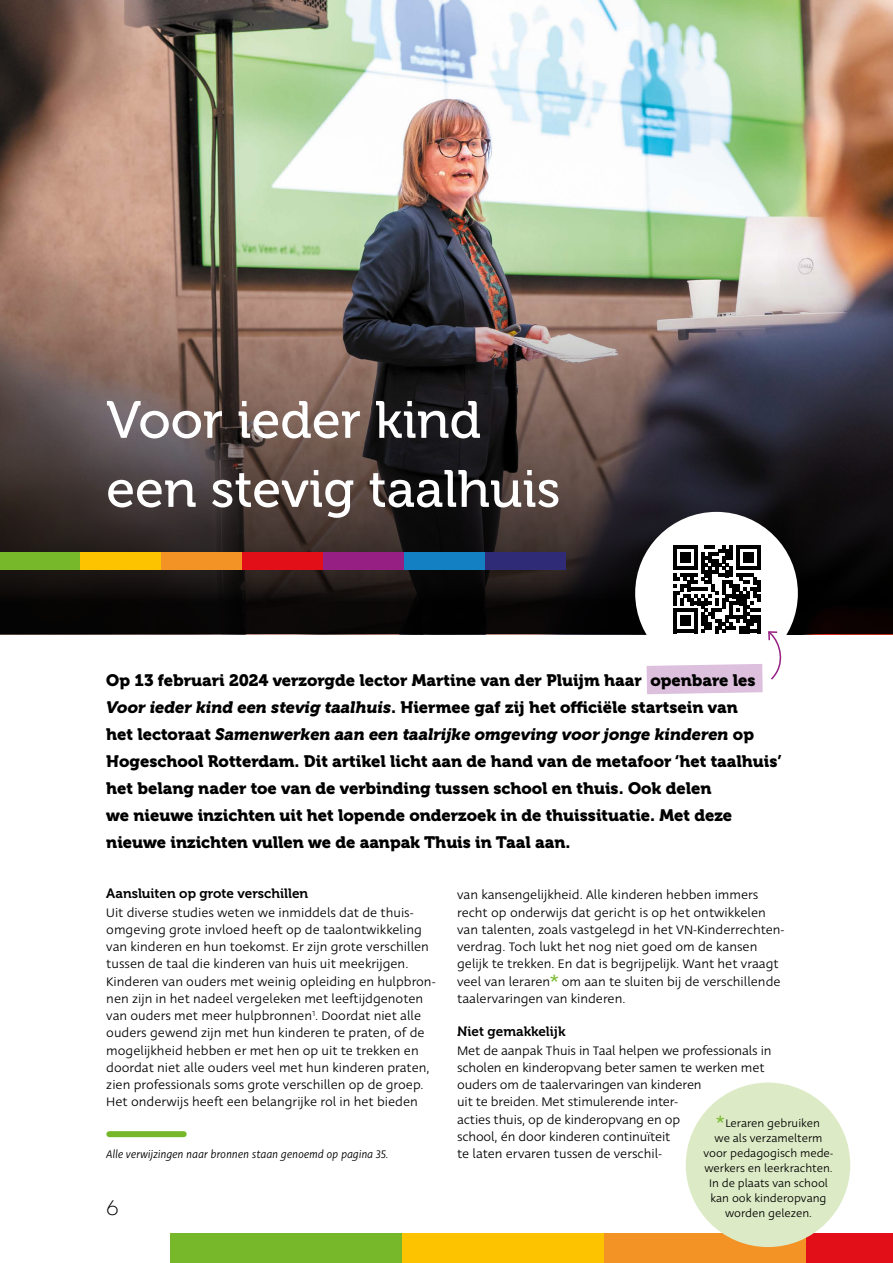
<style>
.page{position:relative;width:893px;height:1263px;background:#fff}
.page>*{position:absolute;margin:0;border:0;box-sizing:border-box;transform-origin:0 0}
.t1{font:52.2px/69px "Museo 500";color:#fff}
.t2{font:200 21px "Museo Moderno";color:#000}
.t3{font:16.5px/27px "Museo 900";color:#000}
.t4{font:13.5px/17.2px "Deva Ideal";color:#000}
.t5{font:13.5px "Museo 700";color:#000}
.t6{font:12px/15px "Deva Ideal";color:#000;text-align:center}
.t7{font:italic 12px "Deva Ideal";color:#000}
.s1{font-style:italic}
.s2{font-size:22.5px;color:#76b82a}
</style>
<div class="page">
<img style="left:0;top:0;width:893px;height:635px">
<img style="left:0;top:167px;width:893px;height:467px">
<div style="left:635px;top:512px;width:163px;height:162px;background:#fff;border-radius:50%"></div>
<div style="left:485px;top:552px;width:81px;height:17px;background:#2f2b77"></div>
<div style="left:404px;top:552px;width:81px;height:17px;background:#1380c4"></div>
<div style="left:323px;top:552px;width:81px;height:17px;background:#951f82"></div>
<div style="left:242px;top:552px;width:81px;height:17px;background:#e30f18"></div>
<div style="left:161px;top:552px;width:81px;height:17px;background:#f39325"></div>
<div style="left:80px;top:552px;width:81px;height:17px;background:#fdc300"></div>
<div style="left:0;top:552px;width:80px;height:17px;background:#76b82a"></div>
<div style="left:806px;top:1233px;width:87px;height:30px;background:#e30f18"></div>
<div style="left:604px;top:1233px;width:202px;height:30px;background:#f39325"></div>
<div style="left:401px;top:1233px;width:203px;height:30px;background:#fdc300"></div>
<div style="left:170px;top:1233px;width:231px;height:30px;background:#76b82a"></div>
<div style="left:686px;top:1082px;width:164px;height:165px;background:#dceac5;border-radius:50%"></div>
<div style="left:109px;top:1131px;width:75px;height:6px;background:#76b82a"></div>
<svg style="left:647px;top:546px;width:139px;height:148px"></svg>
<h1 class="t1" style="left:106px;top:386px;width:456px">Voor ieder kind een stevig taalhuis</h1>
<p class="t3" style="left:106px;top:667px;width:677px">Op 13 februari 2024 verzorgde lector Martine van der Pluijm haar openbare les <span class="s1">Voor ieder kind een stevig taalhuis</span>. Hiermee gaf zij het officiële startsein van<br>het lectoraat <span class="s1">Samenwerken aan een taalrijke omgeving voor jonge kinderen</span> op Hogeschool Rotterdam. Dit artikel licht aan de hand van de metafoor ‘het taalhuis’ het belang nader toe van de verbinding tussen school en thuis. Ook delen<br>we nieuwe inzichten uit het lopende onderzoek in de thuissituatie. Met deze nieuwe inzichten vullen we de aanpak Thuis in Taal aan.</p>
<p class="t5" style="left:106px;top:886px;width:203px">Aansluiten op grote verschillen</p>
<p class="t4" style="left:106px;top:904px;width:331px">Uit diverse studies weten we inmiddels dat de thuis&shy;omgeving grote invloed heeft op de taalontwikkeling van kinderen en hun toekomst. Er zijn grote verschillen tussen de taal die kinderen van huis uit meekrijgen.<br>Kinderen van ouders met weinig opleiding en hulpbron&shy;nen zijn in het nadeel vergeleken met leeftijdgenoten van ouders met meer hulpbronnen<sup>1</sup>. Doordat niet alle ouders gewend zijn met hun kinderen te praten, of de mogelijkheid hebben er met hen op uit te trekken en doordat niet alle ouders veel met hun kinderen praten, zien professionals soms grote verschillen op de groep.<br>Het onderwijs heeft een belangrijke rol in het bieden</p>
<p class="t7" style="left:106px;top:1146px;width:284px">Alle verwijzingen naar bronnen staan genoemd op pagina 35.</p>
<h2 class="t2" style="left:106px;top:1191px;width:14px">6</h2>
<p class="t4" style="left:457px;top:887px;width:329px">van kansengelijkheid. Alle kinderen hebben immers recht op onderwijs dat gericht is op het ontwikkelen van talenten, zoals vastgelegd in het VN-Kinderrechten&shy;verdrag. Toch lukt het nog niet goed om de kansen gelijk te trekken. En dat is begrijpelijk. Want het vraagt veel van leraren<span class="s2">*</span> om aan te sluiten bij de verschillende taalervaringen van kinderen.</p>
<p class="t5" style="left:457px;top:1024px;width:110px">Niet gemakkelijk</p>
<p class="t4" style="left:457px;top:1042px;width:316px">Met de aanpak Thuis in Taal helpen we professionals in scholen en kinderopvang beter samen te werken met ouders om de taalervaringen van kinderen<br>uit te breiden. Met stimulerende inter-<br>acties thuis, op de kinderopvang en op<br>school, én door kinderen continuïteit<br>te laten ervaren tussen de verschil-</p>
<p class="t6" style="left:703px;top:1116px;width:132px"><span class="s2">*</span> Leraren gebruiken<br>we als verzamelterm voor pedagogisch mede&shy;werkers en leerkrachten.<br>In de plaats van school kan ook kinderopvang worden gelezen.</p>
</div>
